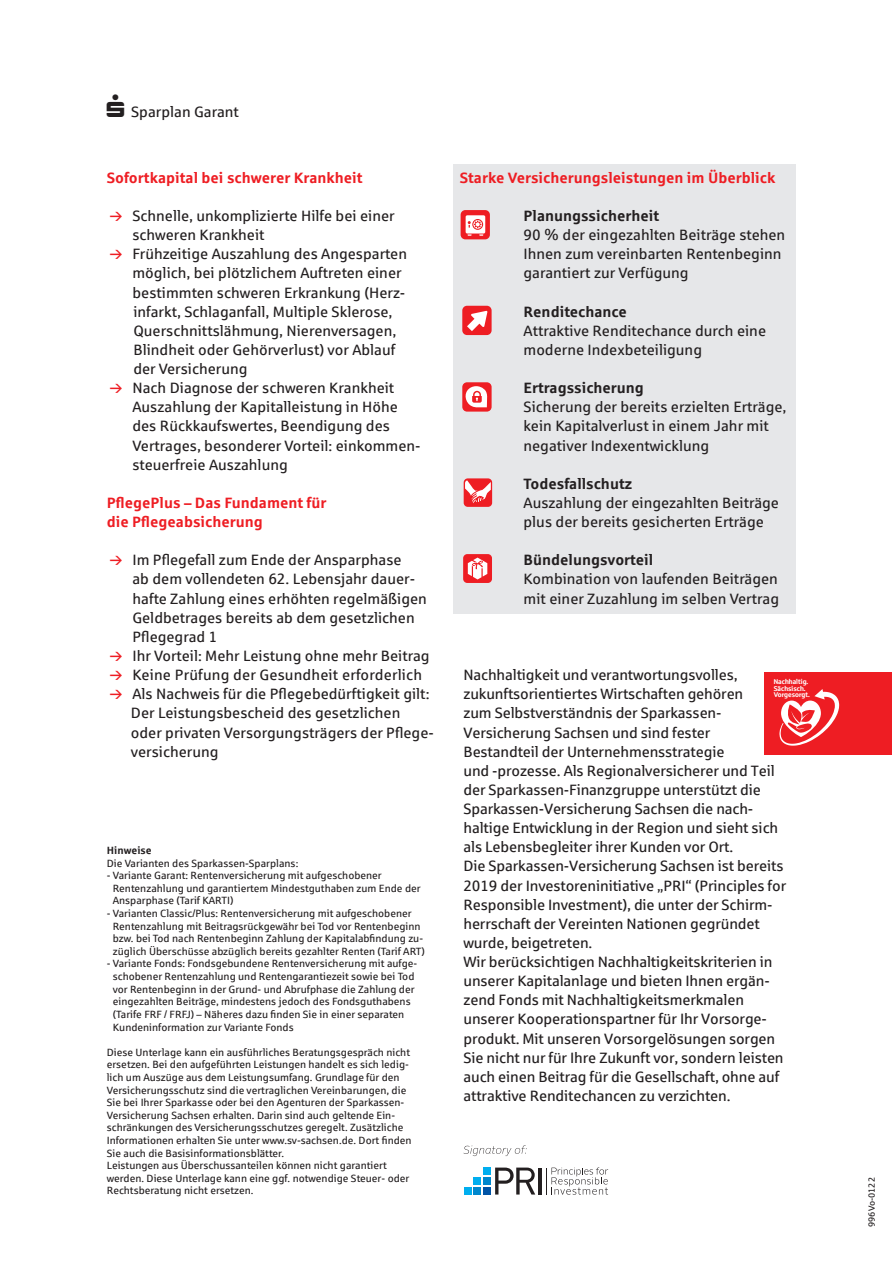
<style>
.page{position:relative;width:893px;height:1263px;background:#fff}
.page>*{position:absolute;margin:0;border:0;box-sizing:border-box;transform-origin:0 0}
.t1{font:15px/19.2px "Sparkasse Rg";color:#231f20}
.t2{font:700 15px/19.2px "Sparkasse Rg";color:#ee1d23}
.t3{font:10.5px/12.6px "Sparkasse Rg";color:#231f20}
.t4{font:9px "Sparkasse Rg";color:#231f20}
.t5{font:6.9px/6.4px "Sparkasse Head";letter-spacing:.01em;color:#fff}
.s1{font-weight:700}
</style>
<div class="page">
<div style="left:453px;top:164px;width:343px;height:449px;background:#e6e7e9"></div>
<div style="left:461px;top:210px;width:29px;height:29px;background:#ee1d23;border-radius:5px"></div>
<svg style="left:466px;top:215px;width:19px;height:21px"></svg>
<div style="left:462px;top:382px;width:30px;height:30px;background:#ee1d23;border-radius:5px"></div>
<svg style="left:465px;top:386px;width:22px;height:22px"></svg>
<div style="left:462px;top:306px;width:30px;height:29px;background:#ee1d23;border-radius:5px"></div>
<svg style="left:467px;top:311px;width:20px;height:20px"></svg>
<div style="left:463px;top:554px;width:29px;height:29px;background:#ee1d23;border-radius:4px"></div>
<svg style="left:468px;top:558px;width:19px;height:21px"></svg>
<div style="left:464px;top:478px;width:28px;height:29px;background:#ee1d23;border-radius:4px"></div>
<svg style="left:465px;top:480px;width:26px;height:23px"></svg>
<div style="left:483px;top:1167px;width:8px;height:8px;background:#00aeef"></div>
<div style="left:483px;top:1177px;width:8px;height:8px;background:#0087cd"></div>
<div style="left:483px;top:1187px;width:8px;height:7px;background:#0154a6"></div>
<div style="left:473px;top:1177px;width:8px;height:8px;background:#00aeef"></div>
<div style="left:473px;top:1187px;width:8px;height:7px;background:#0087cd"></div>
<div style="left:464px;top:1187px;width:7px;height:7px;background:#00aeef"></div>
<svg style="left:495px;top:1167px;width:40px;height:27px"></svg>
<hr style="left:539px;top:1167px;width:3px;height:27px;background:#231f20">
<svg style="left:546px;top:1167px;width:62px;height:28px"></svg>
<svg style="left:463px;top:1145px;width:63px;height:11px"></svg>
<div style="left:764px;top:672px;width:127px;height:82px;background:#ee1d23"></div>
<svg style="left:779px;top:689px;width:60px;height:57px"></svg>
<p class="t1" style="left:131px;top:102px;width:109px">Sparplan Garant</p>
<p class="t2" style="left:107px;top:167px;width:257px">Sofortkapital bei schwerer Krankheit</p>
<p class="t1" style="left:132px;top:206px;width:290px">Schnelle, unkomplizierte Hilfe bei einer schweren Krankheit<br>Frühzeitige Auszahlung des Angesparten möglich, bei plötzlichem Auftreten einer bestimmten schweren Erkrankung (Herz - infarkt, Schlaganfall, Multiple Sklerose, Querschnittslähmung, Nierenversagen, Blindheit oder Gehörverlust) vor Ablauf der Versicherung<br>Nach Diagnose der schweren Krankheit Auszahlung der Kapitalleistung in Höhe des Rückkaufswertes, Beendigung des Vertrages, besonderer Vorteil: einkommen&shy;steuerfreie Auszahlung</p>
<p class="t2" style="left:107px;top:492px;width:221px">PflegePlus – Das Fundament für die Pflegeabsicherung</p>
<p class="t1" style="left:131px;top:550px;width:304px">Im Pflegefall zum Ende der Ansparphase<br>ab dem vollendeten 62. Lebensjahr dauer&shy;hafte Zahlung eines erhöhten regelmäßigen Geldbetrages bereits ab dem gesetzlichen Pflegegrad 1<br>Ihr Vorteil: Mehr Leistung ohne mehr Beitrag Keine Prüfung der Gesundheit erforderlich Als Nachweis für die Pflegebedürftigkeit gilt:<br>Der Leistungsbescheid des gesetzlichen oder privaten Versorgungsträgers der Pflege&shy;versicherung</p>
<p class="t3" style="left:107px;top:844px;width:193px"><span class="s1">Hinweise<br></span>Die Varianten des Sparkassen-Sparplans:</p>
<p class="t3" style="left:113px;top:869px;width:309px;text-indent:-6px">- Variante Garant: Rentenversicherung mit aufgeschobener<br>Rentenzahlung und garantiertem Mindestguthaben zum Ende der<br>Ansparphase (Tarif KARTI)</p>
<p class="t3" style="left:113px;top:907px;width:314px;text-indent:-6px">- Varianten Classic/Plus: Rentenversicherung mit aufgeschobener Rentenzahlung mit Beitragsrückgewähr bei Tod vor Rentenbeginn bzw. bei Tod nach Rentenbeginn Zahlung der Kapitalabfindung zu&shy;züglich Überschüsse abzüglich bereits gezahlter Renten (Tarif ART)</p>
<p class="t3" style="left:113px;top:957px;width:306px;text-indent:-6px">- Variante Fonds: Fondsgebundene Rentenversicherung mit aufge&shy;schobener Rentenzahlung und Rentengarantiezeit sowie bei Tod vor Rentenbeginn in der Grund- und Abrufphase die Zahlung der eingezahlten Bei träge, mindestens jedoch des Fondsguthabens (Tarife FRF / FRFJ) – Näheres dazu finden Sie in einer separaten Kundeninformation zur Variante Fonds</p>
<p class="t3" style="left:107px;top:1045px;width:306px">Diese Unterlage kann ein ausführliches Beratungsgespräch nicht ersetzen. Bei den aufgeführten Leistungen handelt es sich ledig&shy;lich um Auszüge aus dem Leistungsumfang. Grundlage für den Versicherungsschutz sind die vertraglichen Vereinbarungen, die Sie bei Ihrer Sparkasse oder bei den Agenturen der Sparkassen-Versicherung Sachsen erhalten. Darin sind auch geltende Ein&shy;schränkungen des Versicherungsschutzes geregelt. Zusätzliche Informationen erhalten Sie unter www.sv-sachsen.de. Dort finden Sie auch die Basisinformationsblätter.<br>Leistungen aus Überschussanteilen können nicht garantiert werden. Diese Unterlage kann eine ggf. notwendige Steuer- oder Rechtsberatung nicht ersetzen.</p>
<p class="t2" style="left:460px;top:167px;width:317px">Starke Versicherungsleistungen im Überblick</p>
<p class="t1" style="left:523px;top:206px;width:263px"><span class="s1">Planungssicherheit<br></span>90 % der eingezahlten Beiträge stehen<br>Ihnen zum vereinbarten Rentenbeginn garantiert zur Verfügung</p>
<p class="t1" style="left:523px;top:301px;width:244px"><span class="s1">Renditechance<br></span>Attraktive Renditechance durch eine moderne Indexbeteiligung</p>
<p class="t1" style="left:523px;top:378px;width:264px"><span class="s1">Ertragssicherung<br></span>Sicherung der bereits erzielten Erträge, kein Kapitalverlust in einem Jahr mit negativer Indexentwicklung</p>
<p class="t1" style="left:523px;top:474px;width:257px"><span class="s1">Todesfallschutz<br></span>Auszahlung der eingezahlten Beiträge plus der bereits gesicherten Erträge</p>
<p class="t1" style="left:523px;top:550px;width:257px"><span class="s1">Bündelungsvorteil<br></span>Kombination von laufenden Beiträgen mit einer Zuzahlung im selben Vertrag</p>
<p class="t1" style="left:463px;top:665px;width:324px">Nachhaltigkeit und verantwortungsvolles, zukunftsorientiertes Wirtschaften gehören<br>zum Selbstverständnis der Sparkassen-Versicherung Sachsen und sind fester Bestandteil der Unternehmensstrategie<br>und -prozesse. Als Regionalversicherer und Teil der Sparkassen-Finanzgruppe unterstützt die Sparkassen-Versicherung Sachsen die nach&shy;haltige Entwicklung in der Region und sieht sich als Lebensbegleiter ihrer Kunden vor Ort.<br>Die Sparkassen-Versicherung Sachsen ist bereits 2019 der Investoreninitiative „PRI“ (Principles for Responsible Investment), die unter der Schirm&shy;herrschaft der Vereinten Nationen gegründet wurde, beigetreten.<br>Wir berücksichtigen Nachhaltigkeitskriterien in unserer Kapitalanlage und bieten Ihnen ergän&shy;zend Fonds mit Nachhaltigkeitsmerkmalen unserer Kooperationspartner für Ihr Vorsorge&shy;produkt. Mit unseren Vorsorgelösungen sorgen Sie nicht nur für Ihre Zukunft vor, sondern leisten auch einen Beitrag für die Gesellschaft, ohne auf attraktive Renditechancen zu verzichten.</p>
<p class="t5" style="left:774px;top:679px;width:38px">Nachhaltig.<br>Sächsisch.<br>Vorgesorgt.</p>
<p class="t4" style="left:866px;top:1227px;width:51px;rotate:-90deg">996Vo-0122</p>
</div>
